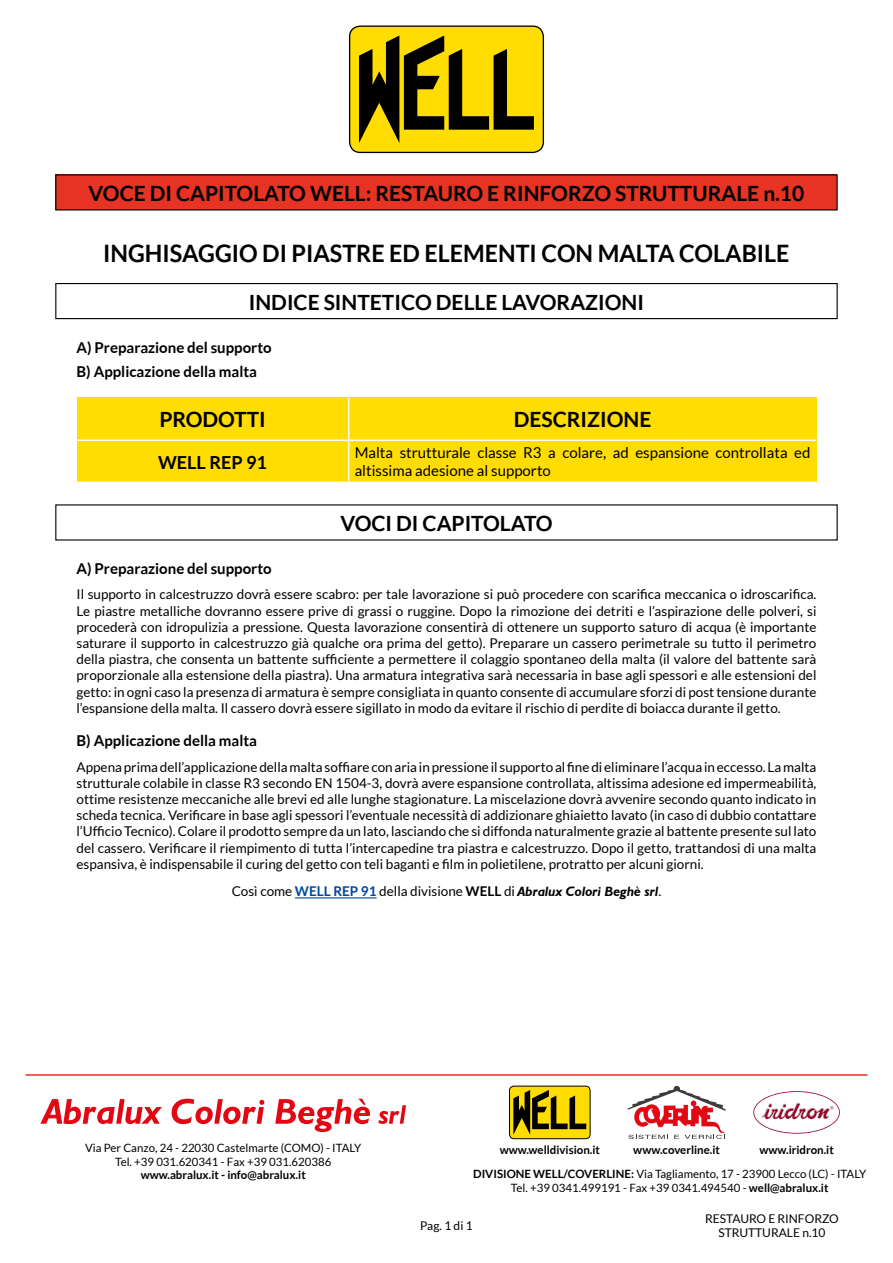
<style>
.page{position:relative;width:893px;height:1263px;background:#fff}
.page>*{position:absolute;margin:0;border:0;box-sizing:border-box;transform-origin:0 0}
.t1{font:59.85px "Agra Axera";color:#000}
.t2{font:700 24px "Lato";color:#000}
.t3{font:700 21px "Lato";color:#000}
.t4{font:700 18px "Lato";color:#000}
.t5{font:700 15px/24px "Lato";color:#000}
.t6{font:15px/18px "Lato";color:#000}
.t7{font:13.5px/16.2px "Lato";color:#000;text-align:justify}
.t8{font:12px/14.4px "Lato";color:#000;text-align:center}
.t9{font:11.4px/13.8px "Lato";color:#000;text-align:center}
.t10{font:700 11.4px "Lato";color:#000}
.s1{font-weight:700;color:#00489a}
.s2{font-weight:700}
.s3{font-family:"Humanist 521 BT";font-weight:700;font-style:italic}
</style>
<div class="page">
<div style="left:350px;top:26px;width:193px;height:126px;background:#fd0;border-radius:11px"></div>
<div style="left:349px;top:26px;width:195px;height:127px;border:1px solid #000;border-radius:11px"></div>
<svg style="left:359px;top:35px;width:175px;height:108px"></svg>
<div style="left:55px;top:283px;width:783px;height:36px;border:1px solid #000"></div>
<div style="left:77px;top:398px;width:739px;height:85px;background:#fd0"></div>
<hr style="left:348px;top:398px;width:1px;height:41px;background:#fff">
<hr style="left:77px;top:439px;width:272px;height:2px;background:#fff">
<hr style="left:349px;top:439px;width:467px;height:2px;background:#fff">
<hr style="left:348px;top:441px;width:1px;height:41px;background:#fff">
<hr style="left:77px;top:482px;width:272px;height:1px;background:#fff">
<hr style="left:349px;top:482px;width:467px;height:1px;background:#fff">
<div style="left:56px;top:175px;width:781px;height:35px;background:#e63323"></div>
<hr style="left:295px;top:897px;width:82px;height:1px;background:#00489a">
<svg style="left:40px;top:1099px;width:366px;height:33px"></svg>
<svg style="left:753px;top:1091px;width:87px;height:43px"></svg>
<div style="left:509px;top:1086px;width:81px;height:53px;background:#fd0;border-radius:4px"></div>
<div style="left:509px;top:1086px;width:81px;height:53px;border:1px solid #000;border-radius:4px"></div>
<svg style="left:627px;top:1086px;width:99px;height:53px"></svg>
<hr style="left:26px;top:1074px;width:841px;height:2px;background:#e63323">
<h3 class="t3" style="left:89px;top:181px;width:717px">VOCE DI CAPITOLATO WELL: RESTAURO E RINFORZO STRUTTURALE n.10</h3>
<h2 class="t2" style="left:103px;top:239px;width:688px">INGHISAGGIO DI PIASTRE ED ELEMENTI CON MALTA COLABILE</h2>
<h3 class="t3" style="left:249px;top:290px;width:397px">INDICE SINTETICO DELLE LAVORAZIONI</h3>
<p class="t5" style="left:77px;top:335px;width:197px">A) Preparazione del supporto<br>B) Applicazione della malta</p>
<h3 class="t3" style="left:159px;top:408px;width:108px">PRODOTTI</h3>
<h3 class="t3" style="left:514px;top:408px;width:139px">DESCRIZIONE</h3>
<h3 class="t4" style="left:158px;top:452px;width:110px">WELL REP 91</h3>
<p class="t6" style="left:355px;top:444px;width:457px">Malta strutturale classe R3 a colare, ad espansione controllata ed altissima adesione al supporto</p>
<h3 class="t3" style="left:340px;top:511px;width:214px">VOCI DI CAPITOLATO</h3>
<p class="t5" style="left:77px;top:556px;width:197px">A) Preparazione del supporto</p>
<p class="t7" style="left:77px;top:586px;width:741px">Il supporto in calcestruzzo dovrà essere scabro: per tale lavorazione si può procedere con scarifica meccanica o idroscarifica.<br>Le piastre metalliche dovranno essere prive di grassi o ruggine. Dopo la rimozione dei detriti e l’aspirazione delle polveri, si procederà con idropulizia a pressione. Questa lavorazione consentirà di ottenere un supporto saturo di acqua (è importante saturare il supporto in calcestruzzo già qualche ora prima del getto). Preparare un cassero perimetrale su tutto il perimetro della piastra, che consenta un battente sufficiente a permettere il colaggio spontaneo della malta (il valore del battente sarà proporzionale alla estensione della piastra). Una armatura integrativa sarà necessaria in base agli spessori e alle estensioni del getto: in ogni caso la presenza di armatura è sempre consigliata in quanto consente di accumulare sforzi di post tensione durante l’espansione della malta. Il cassero dovrà essere sigillato in modo da evitare il rischio di perdite di boiacca durante il getto.</p>
<p class="t5" style="left:77px;top:728px;width:182px">B) Applicazione della malta</p>
<p class="t7" style="left:77px;top:758px;width:741px">Appena prima dell’applicazione della malta soffiare con aria in pressione il supporto al fine di eliminare l’acqua in eccesso. La malta strutturale colabile in classe R3 secondo EN 1504-3, dovrà avere espansione controllata, altissima adesione ed impermeabilità, ottime resistenze meccaniche alle brevi ed alle lunghe stagionature. La miscelazione dovrà avvenire secondo quanto indicato in scheda tecnica. Verificare in base agli spessori l’eventuale necessità di addizionare ghiaietto lavato (in caso di dubbio contattare l’Ufficio Tecnico). Colare il prodotto sempre da un lato, lasciando che si diffonda naturalmente grazie al battente presente sul lato del cassero. Verificare il riempimento di tutta l’intercapedine tra piastra e calcestruzzo. Dopo il getto, trattandosi di una malta espansiva, è indispensabile il curing del getto con teli baganti e film in polietilene, protratto per alcuni giorni.</p>
<p class="t7" style="left:232px;top:882px;width:431px">Così come <span class="s1">WELL REP 91</span> della divisione <span class="s2">WELL</span> di <span class="s3">Abralux Colori Beghè srl</span>.</p>
<h1 class="t1" style="left:513px;top:1088px;width:76px">WELL</h1>
<p class="t10" style="left:500px;top:1143px;width:102px">www.welldivision.it</p>
<p class="t10" style="left:633px;top:1143px;width:88px">www.coverline.it</p>
<p class="t10" style="left:759px;top:1143px;width:76px">www.iridron.it</p>
<p class="t9" style="left:85px;top:1141px;width:278px">Via Per Canzo, 24 - 22030 Castelmarte (COMO) - ITALY<br>Tel. +39 031.620341 - Fax +39 031.620386</p>
<p class="t10" style="left:141px;top:1168px;width:167px">www.abralux.it - info@abralux.it</p>
<p class="t9" style="left:473px;top:1167px;width:395px"><span class="s2">DIVISIONE WELL/COVERLINE:</span> Via Tagliamento, 17 - 23900 Lecco (LC) - ITALY<br>Tel. +39 0341.499191 - Fax +39 0341.494540 - <span class="s2">well@abralux.it</span></p>
<p class="t8" style="left:420px;top:1219px;width:54px">Pag. 1 di 1</p>
<p class="t8" style="left:705px;top:1211px;width:135px">RESTAURO E RINFORZO<br>STRUTTURALE n.10</p>
</div>
